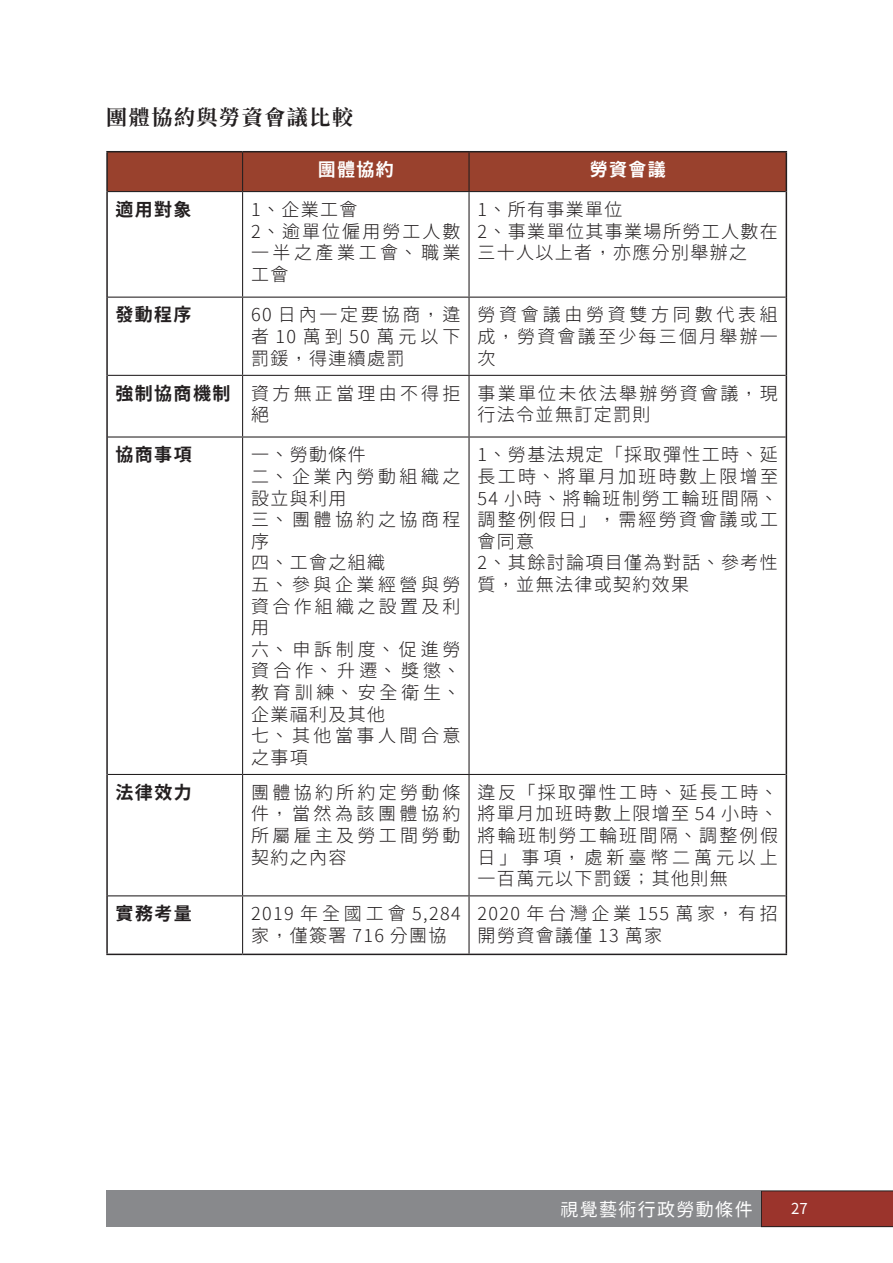
<style>
.page{position:relative;width:893px;height:1263px;background:#fff}
.page>*{position:absolute;margin:0;border:0;box-sizing:border-box;transform-origin:0 0}
.t1{font:700 21px "Noto Serif CJ Ktc";letter-spacing:.075em;color:#231f20}
.t2{font:300 18px/21.6px "Taipei Sans TC Beta";letter-spacing:.125em;color:#231f20;text-align:justify}
.t3{font:300 18px/21.6px "Taipei Sans TC Beta";letter-spacing:.195em;color:#231f20}
.t4{font:300 18px/21.6px "Taipei Sans TC Beta";letter-spacing:.095em;color:#231f20}
.t5{font:300 18px/21.6px "Taipei Sans TC Beta";letter-spacing:.075em;color:#231f20}
.t6{font:700 18px "Taipei Sans TC Beta";letter-spacing:.075em;color:#231f20}
.t7{font:300 18px/21.6px "Taipei Sans TC Beta";letter-spacing:.18em;color:#231f20}
.t8{font:18px "Taipei Sans TC Beta";letter-spacing:.075em;color:#fff}
.t9{font:700 18px "Taipei Sans TC Beta";letter-spacing:.075em;color:#fff}
.t10{font:15px "Taipei Sans TC Beta";color:#fff}
.s1{font-weight:700}
</style>
<div class="page">
<div style="left:761px;top:1191px;width:132px;height:36px;background:#9b342c"></div>
<div style="left:106px;top:1191px;width:655px;height:36px;background:#88898c"></div>
<div style="left:108px;top:152px;width:678px;height:39px;background:#99412d"></div>
<hr style="left:106px;top:151px;width:137px;height:1px;background:#231f20">
<hr style="left:106px;top:152px;width:2px;height:40px;background:#231f20">
<hr style="left:243px;top:151px;width:226px;height:1px;background:#231f20">
<hr style="left:469px;top:151px;width:318px;height:1px;background:#231f20">
<hr style="left:786px;top:152px;width:1px;height:40px;background:#231f20">
<hr style="left:106px;top:192px;width:2px;height:105px;background:#231f20">
<hr style="left:786px;top:192px;width:1px;height:105px;background:#231f20">
<hr style="left:106px;top:297px;width:2px;height:78px;background:#231f20">
<hr style="left:786px;top:297px;width:1px;height:78px;background:#231f20">
<hr style="left:106px;top:375px;width:2px;height:62px;background:#231f20">
<hr style="left:786px;top:375px;width:1px;height:62px;background:#231f20">
<hr style="left:106px;top:437px;width:2px;height:337px;background:#231f20">
<hr style="left:786px;top:437px;width:1px;height:337px;background:#231f20">
<hr style="left:106px;top:774px;width:2px;height:122px;background:#231f20">
<hr style="left:786px;top:774px;width:1px;height:122px;background:#231f20">
<hr style="left:106px;top:896px;width:2px;height:58px;background:#231f20">
<hr style="left:786px;top:896px;width:1px;height:58px;background:#231f20">
<hr style="left:106px;top:954px;width:137px;height:1px;background:#231f20">
<hr style="left:243px;top:954px;width:226px;height:1px;background:#231f20">
<hr style="left:469px;top:954px;width:318px;height:1px;background:#231f20">
<hr style="left:242px;top:152px;width:1px;height:39px;background:#231f20">
<hr style="left:468px;top:152px;width:2px;height:39px;background:#231f20">
<hr style="left:108px;top:191px;width:135px;height:1px;background:#231f20">
<hr style="left:243px;top:191px;width:226px;height:1px;background:#231f20">
<hr style="left:242px;top:192px;width:1px;height:105px;background:#231f20">
<hr style="left:469px;top:191px;width:317px;height:1px;background:#231f20">
<hr style="left:468px;top:192px;width:2px;height:105px;background:#231f20">
<hr style="left:108px;top:297px;width:135px;height:1px;background:#231f20">
<hr style="left:243px;top:297px;width:226px;height:1px;background:#231f20">
<hr style="left:242px;top:298px;width:1px;height:77px;background:#231f20">
<hr style="left:469px;top:297px;width:317px;height:1px;background:#231f20">
<hr style="left:468px;top:298px;width:2px;height:77px;background:#231f20">
<hr style="left:108px;top:375px;width:135px;height:1px;background:#231f20">
<hr style="left:243px;top:375px;width:226px;height:1px;background:#231f20">
<hr style="left:242px;top:376px;width:1px;height:60px;background:#231f20">
<hr style="left:469px;top:375px;width:317px;height:1px;background:#231f20">
<hr style="left:468px;top:376px;width:2px;height:60px;background:#231f20">
<hr style="left:108px;top:436px;width:135px;height:1px;background:#231f20">
<hr style="left:243px;top:436px;width:226px;height:1px;background:#231f20">
<hr style="left:242px;top:437px;width:1px;height:337px;background:#231f20">
<hr style="left:469px;top:436px;width:317px;height:1px;background:#231f20">
<hr style="left:468px;top:437px;width:2px;height:337px;background:#231f20">
<hr style="left:108px;top:774px;width:135px;height:1px;background:#231f20">
<hr style="left:243px;top:774px;width:226px;height:1px;background:#231f20">
<hr style="left:242px;top:775px;width:1px;height:120px;background:#231f20">
<hr style="left:469px;top:774px;width:317px;height:1px;background:#231f20">
<hr style="left:468px;top:775px;width:2px;height:120px;background:#231f20">
<hr style="left:108px;top:895px;width:135px;height:1px;background:#231f20">
<hr style="left:243px;top:895px;width:226px;height:1px;background:#231f20">
<hr style="left:242px;top:896px;width:1px;height:58px;background:#231f20">
<hr style="left:469px;top:895px;width:317px;height:1px;background:#231f20">
<hr style="left:468px;top:896px;width:2px;height:58px;background:#231f20">
<p class="t1" style="left:106px;top:105px;width:248px">團體協約與勞資會議比較</p>
<p class="t9" style="left:318px;top:159px;width:78px">團體協約</p>
<p class="t9" style="left:590px;top:159px;width:78px">勞資會議</p>
<p class="t6" style="left:116px;top:199px;width:78px">適用對象</p>
<p class="t2" style="left:251px;top:199px;width:211px;text-align:left">1、企業工會<br>2、逾單位僱用勞工人數一半之產業工會、職業工會</p>
<p class="t5" style="left:478px;top:199px;width:302px">1、所有事業單位<br>2、事業單位其事業場所勞工人數在三十人以上者，亦應分別舉辦之</p>
<p class="t6" style="left:116px;top:305px;width:78px">發動程序</p>
<p class="t2" style="left:251px;top:304px;width:211px">60 日內一定要協商，違者 10 萬到 50 萬元以下罰鍰，得連續處罰</p>
<p class="t2" style="left:478px;top:304px;width:302px">勞資會議由勞資雙方同數代表組成，勞資會議至少每三個月舉辦一次</p>
<p class="t7" style="left:251px;top:383px;width:211px;text-indent:-136px"><span class="s1">強制協商機制</span> 資方無正當理由不得拒絕</p>
<p class="t2" style="left:478px;top:383px;width:302px">事業單位未依法舉辦勞資會議，現行法令並無訂定罰則</p>
<p class="t6" style="left:116px;top:445px;width:78px">協商事項</p>
<p class="t3" style="left:251px;top:444px;width:211px">一、勞動條件<br>二、企業內勞動組織之設立與利用<br>三、團體協約之協商程序<br>四、工會之組織<br>五、參與企業經營與勞資合作組織之設置及利用<br>六、申訴制度、促進勞資合作、升遷、獎懲、教育訓練、安全衛生、企業福利及其他<br>七、其他當事人間合意之事項</p>
<p class="t4" style="left:478px;top:444px;width:302px">1、勞基法規定「採取彈性工時、延長工時、將單月加班時數上限增至<br>54 小時、將輪班制勞工輪班間隔、調整例假日」，需經勞資會議或工會同意<br>2、其餘討論項目僅為對話、參考性質，並無法律或契約效果</p>
<p class="t6" style="left:116px;top:782px;width:78px">法律效力</p>
<p class="t2" style="left:251px;top:782px;width:211px">團體協約所約定勞動條件，當然為該團體協約所屬雇主及勞工間勞動契約之內容</p>
<p class="t2" style="left:478px;top:782px;width:302px">違反「採取彈性工時、延長工時、將單月加班時數上限增至 54 小時、將輪班制勞工輪班間隔、調整例假日」事項，處新臺幣二萬元以上一百萬元以下罰鍰；其他則無</p>
<p class="t6" style="left:116px;top:903px;width:78px">實務考量</p>
<p class="t5" style="left:251px;top:903px;width:211px">2019 年全國工會 5,284家，僅簽署 716 分團協</p>
<p class="t5" style="left:478px;top:903px;width:302px">2020 年台灣企業 155 萬家，有招開勞資會議僅 13 萬家</p>
<p class="t8" style="left:560px;top:1199px;width:194px">視覺藝術行政勞動條件</p>
<p class="t10" style="left:791px;top:1200px;width:18px">27</p>
</div>
